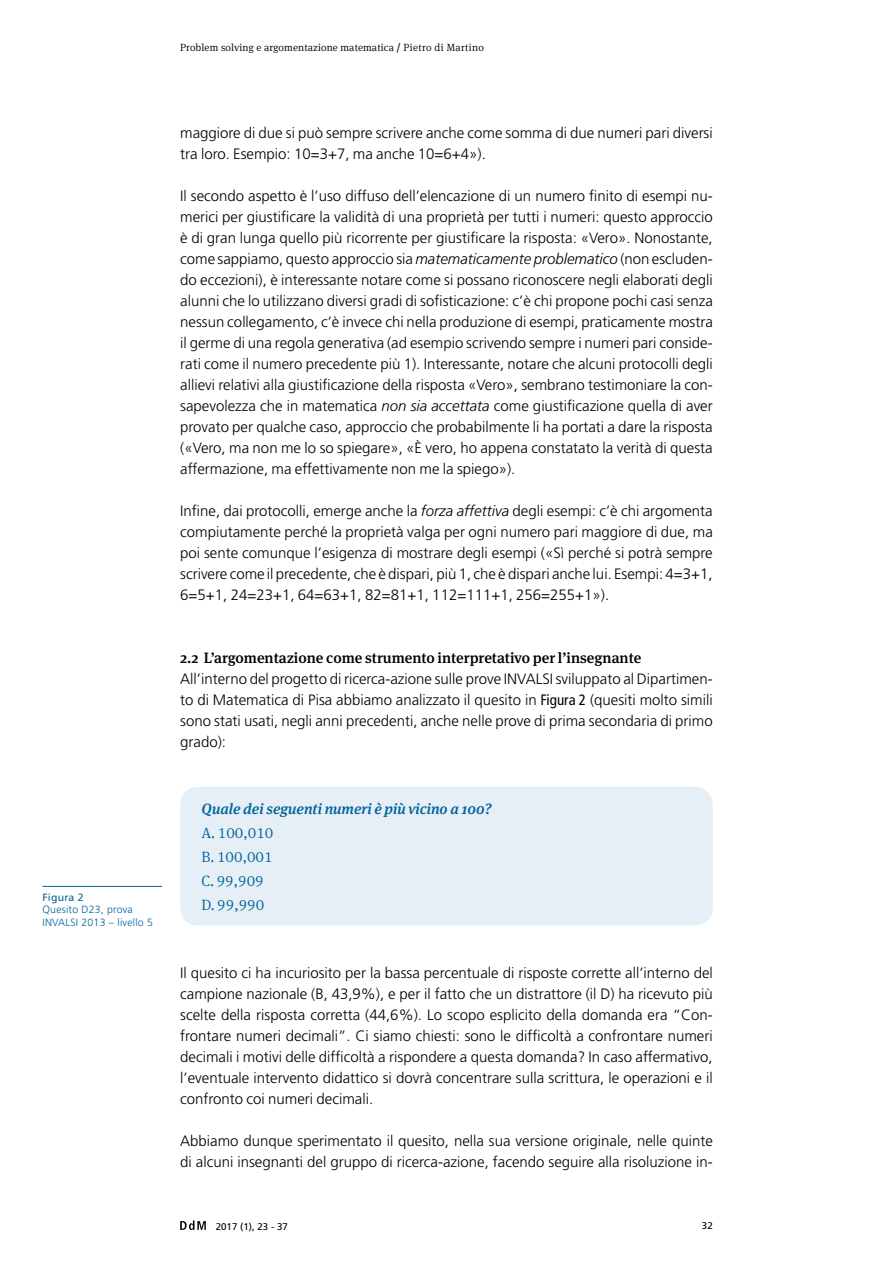
<style>
.page{position:relative;width:893px;height:1263px;background:#fff}
.page>*{position:absolute;margin:0;border:0;box-sizing:border-box;transform-origin:0 0}
.t1{font:300 15px/21px "Frutiger LT";color:#000;text-align:justify}
.t2{font:500 15px "Meta Serif OT";color:#000}
.t3{font:italic 500 15px "Meta Serif OT";color:#00639d}
.t4{font:300 15px/24px "Meta Serif OT";color:#00639d}
.t5{font:300 10.5px "Meta Serif OT";letter-spacing:.01em;color:#000}
.t6{font:300 10.5px/12.6px "Frutiger LT";letter-spacing:.02em;color:#00639d}
.t7{font:10.5px "Frutiger LT";letter-spacing:.02em;color:#00639d}
.t8{font:9.75px "Frutiger CE";color:#000}
.s1{font-weight:500}
.s2{font-style:italic}
.s3{font-weight:400;font-stretch:condensed}
</style>
<div class="page">
<svg style="left:180px;top:1220px;width:26px;height:10px"></svg>
<div style="left:180px;top:787px;width:533px;height:138px;background:#e6eff5;border-radius:18px"></div>
<hr style="left:43px;top:886px;width:119px;height:1px;background:#00639d">
<p class="t5" style="left:180px;top:40px;width:305px">Problem solving e argomentazione matematica <span class="s1">/</span> Pietro di Martino</p>
<p class="t7" style="left:43px;top:891px;width:43px">Figura 2</p>
<p class="t6" style="left:43px;top:903px;width:112px">Quesito D23, prova<br>INVALSI 2013 – livello 5</p>
<p class="t1" style="left:180px;top:123px;width:534px">maggiore di due si può sempre scrivere anche come somma di due numeri pari diversi tra loro. Esempio: 10=3+7, ma anche 10=6+4»).</p>
<p class="t1" style="left:180px;top:186px;width:534px">Il secondo aspetto è l’uso diffuso dell’elencazione di un numero finito di esempi nu&shy;merici per giustificare la validità di una proprietà per tutti i numeri: questo approccio è di gran lunga quello più ricorrente per giustificare la risposta: «Vero». Nonostante, come sappiamo, questo approccio sia <span class="s2">matematicamente problematico</span> (non escluden&shy;do eccezioni), è interessante notare come si possano riconoscere negli elaborati degli alunni che lo utilizzano diversi gradi di sofisticazione: c’è chi propone pochi casi senza nessun collegamento, c’è invece chi nella produzione di esempi, praticamente mostra il germe di una regola generativa (ad esempio scrivendo sempre i numeri pari conside&shy;rati come il numero precedente più 1). Interessante, notare che alcuni protocolli degli allievi relativi alla giustificazione della risposta «Vero», sembrano testimoniare la con&shy;sapevolezza che in matematica <span class="s2">non sia accettata</span> come giustificazione quella di aver provato per qualche caso, approccio che probabilmente li ha portati a dare la risposta («Vero, ma non me lo so spiegare», «È vero, ho appena constatato la verità di questa affermazione, ma effettivamente non me la spiego»).</p>
<p class="t1" style="left:180px;top:501px;width:534px">Infine, dai protocolli, emerge anche la <span class="s2">forza affettiva</span> degli esempi: c’è chi argomenta compiutamente perché la proprietà valga per ogni numero pari maggiore di due, ma poi sente comunque l’esigenza di mostrare degli esempi («Sì perché si potrà sempre scrivere come il precedente, che è dispari, più 1, che è dispari anche lui. Esempi: 4=3+1, 6=5+1, 24=23+1, 64=63+1, 82=81+1, 112=111+1, 256=255+1»).</p>
<p class="t2" style="left:180px;top:648px;width:463px">2.2 L’argomentazione come strumento interpretativo per l’insegnante</p>
<p class="t1" style="left:180px;top:669px;width:534px">All’interno del progetto di ricerca-azione sulle prove INVALSI sviluppato al Dipartimen&shy;to di Matematica di Pisa abbiamo analizzato il quesito in <span class="s3">Figura 2</span> (quesiti molto simili sono stati usati, negli anni precedenti, anche nelle prove di prima secondaria di primo grado):</p>
<p class="t3" style="left:201px;top:799px;width:292px">Quale dei seguenti numeri è più vicino a 100?</p>
<p class="t4" style="left:201px;top:821px;width:73px">A. 100,010<br>B. 100,001<br>C. 99,909<br>D. 99,990</p>
<p class="t1" style="left:180px;top:963px;width:534px">Il quesito ci ha incuriosito per la bassa percentuale di risposte corrette all’interno del campione nazionale (B, 43,9%), e per il fatto che un distrattore (il D) ha ricevuto più scelte della risposta corretta (44,6%). Lo scopo esplicito della domanda era “Con&shy;frontare numeri decimali”. Ci siamo chiesti: sono le difficoltà a confrontare numeri decimali i motivi delle difficoltà a rispondere a questa domanda? In caso affermativo, l’eventuale intervento didattico si dovrà concentrare sulla scrittura, le operazioni e il confronto coi numeri decimali.</p>
<p class="t1" style="left:180px;top:1131px;width:534px">Abbiamo dunque sperimentato il quesito, nella sua versione originale, nelle quinte di alcuni insegnanti del gruppo di ricerca-azione, facendo seguire alla risoluzione in-</p>
<p class="t8" style="left:216px;top:1221px;width:74px">2017 (1), 23 - 37</p>
<p class="t8" style="left:702px;top:1220px;width:12px">32</p>
</div>
